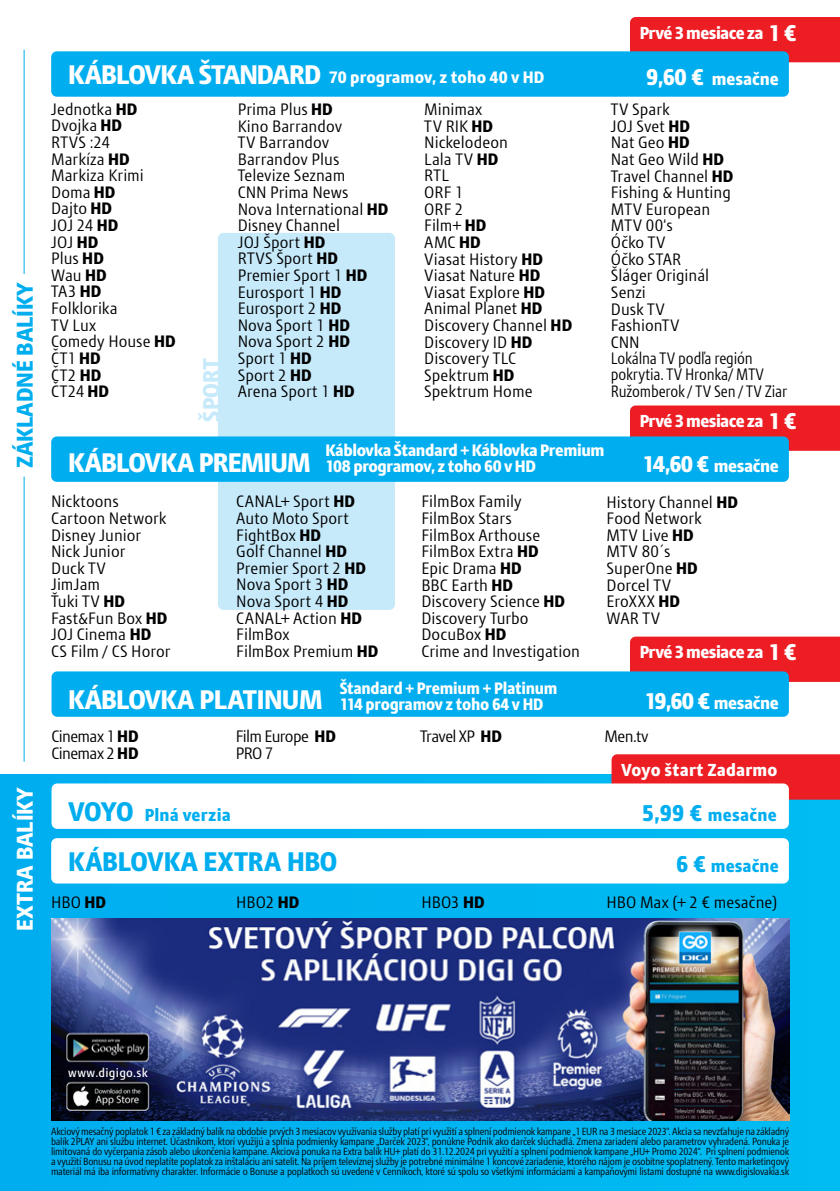
<style>
.page{position:relative;width:840px;height:1191px;background:#fff}
.page>*{position:absolute;margin:0;border:0;box-sizing:border-box;transform-origin:0 0}
.t1{font:800 26px "Modena";letter-spacing:-.03em;color:#fff}
.t2{font:800 26px "Modena";letter-spacing:-.01em;color:#00aeef}
.t3{font:800 22px "Modena";color:#00aeef}
.t4{font:800 22px "Modena";color:#fff}
.t5{font:800 22px "Modena";color:#c7eafb}
.t6{font:800 16.8px "Modena";letter-spacing:-.025em;color:#fff}
.t7{font:800 16.8px "Modena";letter-spacing:.01em;color:#00aeef}
.t8{font:800 16.8px "Modena";letter-spacing:.01em;color:#fff}
.t9{font:800 16.8px "Modena";letter-spacing:-.005em;color:#fff}
.t10{font:16px/16.6px "Modena";color:#000}
.t11{font:800 16px/16px "Modena";letter-spacing:-.02em;color:#fff}
.t12{font:800 16px "Modena";letter-spacing:.005em;color:#fff}
.t13{font:16px/16.6px "Modena";letter-spacing:-.04em;color:#000}
.t14{font:16px/16.6px "Modena";letter-spacing:-.035em;color:#000}
.t15{font:500 12px "Modena";letter-spacing:.025em;color:#fff}
.t16{font:10px/10px "Modena";letter-spacing:-.03em;color:#000;text-align:justify;scale:.95 1}
.s1{font-size:22px}
.s2{font-size:26px}
.s3{font-weight:800}
</style>
<div class="page">
<div style="left:0;top:1115px;width:839px;height:76px;background:#00b4f1"></div>
<div style="left:630px;top:17px;width:209px;height:45px;background:#ed1d24"></div>
<div style="left:630px;top:405px;width:209px;height:46px;background:#ed1d24"></div>
<div style="left:630px;top:636px;width:209px;height:46px;background:#ed1d24"></div>
<div style="left:0;top:774px;width:839px;height:349px;background:#00b4f1"></div>
<div style="left:611px;top:754px;width:228px;height:45px;background:#ed1d24"></div>
<div style="left:51px;top:783px;width:737px;height:46px;background:#fff;border-radius:6px"></div>
<div style="left:218px;top:233px;width:177px;height:377px;background:#c7eafb;border-radius:6px"></div>
<hr style="left:24px;top:477px;width:1px;height:284px;background:#00aeef">
<hr style="left:24px;top:50px;width:1px;height:224px;background:#00aeef">
<div style="left:51px;top:838px;width:737px;height:45px;background:#fff;border-radius:6px"></div>
<img style="left:51px;top:918px;width:737px;height:202px">
<div style="left:51px;top:51px;width:737px;height:46px;background:#00aeef;border-radius:6px"></div>
<div style="left:51px;top:436px;width:737px;height:46px;background:#00aeef;border-radius:6px"></div>
<div style="left:51px;top:671px;width:737px;height:46px;background:#00aeef;border-radius:6px"></div>
<h2 class="t3" style="left:11px;top:468px;width:188px;rotate:-90deg">ZÁKLADNÉ BALÍKY</h2>
<h2 class="t4" style="left:11px;top:931px;width:145px;rotate:-90deg">EXTRA BALÍKY</h2>
<p class="t6" style="left:639px;top:22px;width:158px">Prvé 3 mesiace za <span class="s1">1 €</span></p>
<p class="t12" style="left:68px;top:67px;width:477px"><span class="s2">KÁBLOVKA ŠTANDARD</span> 70 programov, z toho 40 v HD</p>
<p class="t9" style="left:645px;top:68px;width:134px"><span class="s1">9,60 €</span> mesačne</p>
<p class="t10" style="left:51px;top:101px;width:126px">Jednotka <span class="s3">HD<br></span>Dvojka <span class="s3">HD<br></span>RTVS :24<br>Markíza <span class="s3">HD<br></span>Markiza Krimi<br>Doma <span class="s3">HD<br></span>Dajto <span class="s3">HD<br></span>JOJ 24 <span class="s3">HD<br></span>JOJ <span class="s3">HD<br></span>Plus <span class="s3">HD<br></span>Wau <span class="s3">HD<br></span>TA3 <span class="s3">HD<br></span>Folklorika<br>TV Lux<br>Comedy House <span class="s3">HD<br></span>ČT1 <span class="s3">HD<br></span>ČT2 <span class="s3">HD<br></span>ČT24 <span class="s3">HD</span></p>
<p class="t10" style="left:237px;top:101px;width:152px">Prima Plus <span class="s3">HD<br></span>Kino Barrandov<br>TV Barrandov<br>Barrandov Plus<br>Televize Seznam<br>CNN Prima News<br>Nova International <span class="s3">HD<br></span>Disney Channel<br>JOJ Šport <span class="s3">HD<br></span>RTVS Šport <span class="s3">HD<br></span>Premier Sport 1 <span class="s3">HD<br></span>Eurosport 1 <span class="s3">HD<br></span>Eurosport 2 <span class="s3">HD<br></span>Nova Sport 1 <span class="s3">HD<br></span>Nova Sport 2 <span class="s3">HD<br></span>Sport 1 <span class="s3">HD<br></span>Sport 2 <span class="s3">HD<br></span>Arena Sport 1 <span class="s3">HD</span></p>
<p class="t10" style="left:424px;top:101px;width:149px">Minimax<br>TV RIK <span class="s3">HD<br></span>Nickelodeon<br>Lala TV <span class="s3">HD<br></span>RTL<br>ORF 1<br>ORF 2<br>Film+ <span class="s3">HD<br></span>AMC <span class="s3">HD<br></span>Viasat History <span class="s3">HD<br></span>Viasat Nature <span class="s3">HD<br></span>Viasat Explore <span class="s3">HD<br></span>Animal Planet <span class="s3">HD<br></span>Discovery Channel <span class="s3">HD<br></span>Discovery ID <span class="s3">HD<br></span>Discovery TLC<br>Spektrum <span class="s3">HD<br></span>Spektrum Home</p>
<p class="t10" style="left:610px;top:101px;width:178px">TV Spark<br>JOJ Svet <span class="s3">HD<br></span>Nat Geo <span class="s3">HD<br></span>Nat Geo Wild <span class="s3">HD<br></span>Travel Channel <span class="s3">HD<br></span>Fishing &amp; Hunting<br>MTV European<br>MTV 00‘s<br>Óčko TV<br>Óčko STAR<br>Šláger Originál<br>Senzi<br>Dusk TV<br>FashionTV<br>CNN<br>Lokálna TV podľa región pokrytia. TV Hronka/ MTV<br>Ružomberok / TV Sen / TV Ziar</p>
<h2 class="t5" style="left:197px;top:421px;width:65px;rotate:-90deg">ŠPORT</h2>
<p class="t6" style="left:639px;top:410px;width:158px">Prvé 3 mesiace za <span class="s1">1 €</span></p>
<p class="t11" style="left:325px;top:442px;width:280px">Káblovka Štandard + Káblovka Premium<br>108 programov, z toho 60 v HD</p>
<h1 class="t1" style="left:68px;top:447px;width:244px">KÁBLOVKA PREMIUM</h1>
<p class="t6" style="left:642px;top:456px;width:137px"><span class="s1">14,60 €</span> mesačne</p>
<p class="t10" style="left:51px;top:493px;width:121px">Nicktoons<br>Cartoon Network<br>Disney Junior<br>Nick Junior<br>Duck TV<br>JimJam<br>Ťuki TV <span class="s3">HD<br></span>Fast&amp;Fun Box <span class="s3">HD<br></span>JOJ Cinema <span class="s3">HD<br></span>CS Film / CS Horor</p>
<p class="t10" style="left:236px;top:493px;width:143px">CANAL+ Sport <span class="s3">HD<br></span>Auto Moto Sport<br>FightBox <span class="s3">HD<br></span>Golf Channel <span class="s3">HD<br></span>Premier Sport 2 <span class="s3">HD<br></span>Nova Sport 3 <span class="s3">HD<br></span>Nova Sport 4 <span class="s3">HD<br></span>CANAL+ Action <span class="s3">HD<br></span>FilmBox<br>FilmBox Premium <span class="s3">HD</span></p>
<p class="t10" style="left:421px;top:493px;width:160px">FilmBox Family<br>FilmBox Stars<br>FilmBox Arthouse<br>FilmBox Extra <span class="s3">HD<br></span>Epic Drama <span class="s3">HD<br></span>BBC Earth <span class="s3">HD<br></span>Discovery Science <span class="s3">HD<br></span>Discovery Turbo<br>DocuBox <span class="s3">HD<br></span>Crime and Investigation</p>
<p class="t10" style="left:606px;top:493px;width:133px">History Channel <span class="s3">HD<br></span>Food Network<br>MTV Live <span class="s3">HD<br></span>MTV 80´s<br>SuperOne <span class="s3">HD<br></span>Dorcel TV<br>EroXXX <span class="s3">HD<br></span>WAR TV</p>
<p class="t6" style="left:639px;top:642px;width:158px">Prvé 3 mesiace za <span class="s1">1 €</span></p>
<p class="t11" style="left:339px;top:680px;width:219px">Štandard + Premium + Platinum<br>114 programov z toho 64 v HD</p>
<h1 class="t1" style="left:68px;top:684px;width:256px">KÁBLOVKA PLATINUM</h1>
<p class="t6" style="left:644px;top:692px;width:136px"><span class="s1">19,60 €</span> mesačne</p>
<p class="t14" style="left:51px;top:728px;width:89px">Cinemax 1 <span class="s3">HD<br></span>Cinemax 2 <span class="s3">HD</span></p>
<p class="t13" style="left:236px;top:728px;width:101px">Film Europe <span class="s3">HD<br></span>PRO 7</p>
<p class="t13" style="left:420px;top:728px;width:83px">Travel XP <span class="s3">HD</span></p>
<p class="t10" style="left:604px;top:728px;width:46px">Men.tv</p>
<p class="t8" style="left:621px;top:759px;width:158px">Voyo štart Zadarmo</p>
<p class="t7" style="left:68px;top:804px;width:164px"><span class="s2">VOYO</span> Plná verzia</p>
<p class="t7" style="left:641px;top:804px;width:136px"><span class="s1">5,99 €</span> mesačne</p>
<h1 class="t2" style="left:68px;top:845px;width:270px">KÁBLOVKA EXTRA HBO</h1>
<p class="t7" style="left:675px;top:855px;width:104px"><span class="s1">6 €</span> mesačne</p>
<p class="t10" style="left:51px;top:893px;width:56px">HBO <span class="s3">HD</span></p>
<p class="t10" style="left:236px;top:893px;width:64px">HBO2 <span class="s3">HD</span></p>
<p class="t10" style="left:421px;top:893px;width:65px">HBO3 <span class="s3">HD</span></p>
<p class="t10" style="left:606px;top:893px;width:172px">HBO Max (+ 2 € mesačne)</p>
<p class="t15" style="left:68px;top:1064px;width:81px">www.digigo.sk</p>
<p class="t16" style="left:51px;top:1126px;width:778px">Akciový mesačný poplatok 1 € za základný balík na obdobie prvých 3 mesiacov využívania služby platí pri využití a splnení podmienok kampane „1 EUR na 3 mesiace 2023“. Akcia sa nevzťahuje na základný balík 2PLAY ani službu internet. Účastníkom, ktorí využijú a splnia podmienky kampane „Darček 2023“, ponúkne Podnik ako darček slúchadlá. Zmena zariadení alebo parametrov vyhradená. Ponuka je limitovaná do vyčerpania zásob alebo ukončenia kampane. Akciová ponuka na Extra balík HU+ platí do 31.12.2024 pri využití a splnení podmienok kampane „HU+ Promo 2024“. Pri splnení podmienok a využití Bonusu na úvod neplatíte poplatok za inštaláciu ani satelit. Na príjem televíznej služby je potrebné minimálne 1 koncové zariadenie, ktorého nájom je osobitne spoplatnený. Tento marketingový materiál má iba informatívny charakter. Informácie o Bonuse a poplatkoch sú uvedené v Cenníkoch, ktoré sú spolu so všetkými informáciami a kampaňovými listami dostupné na www.digislovakia.sk</p>
</div>
